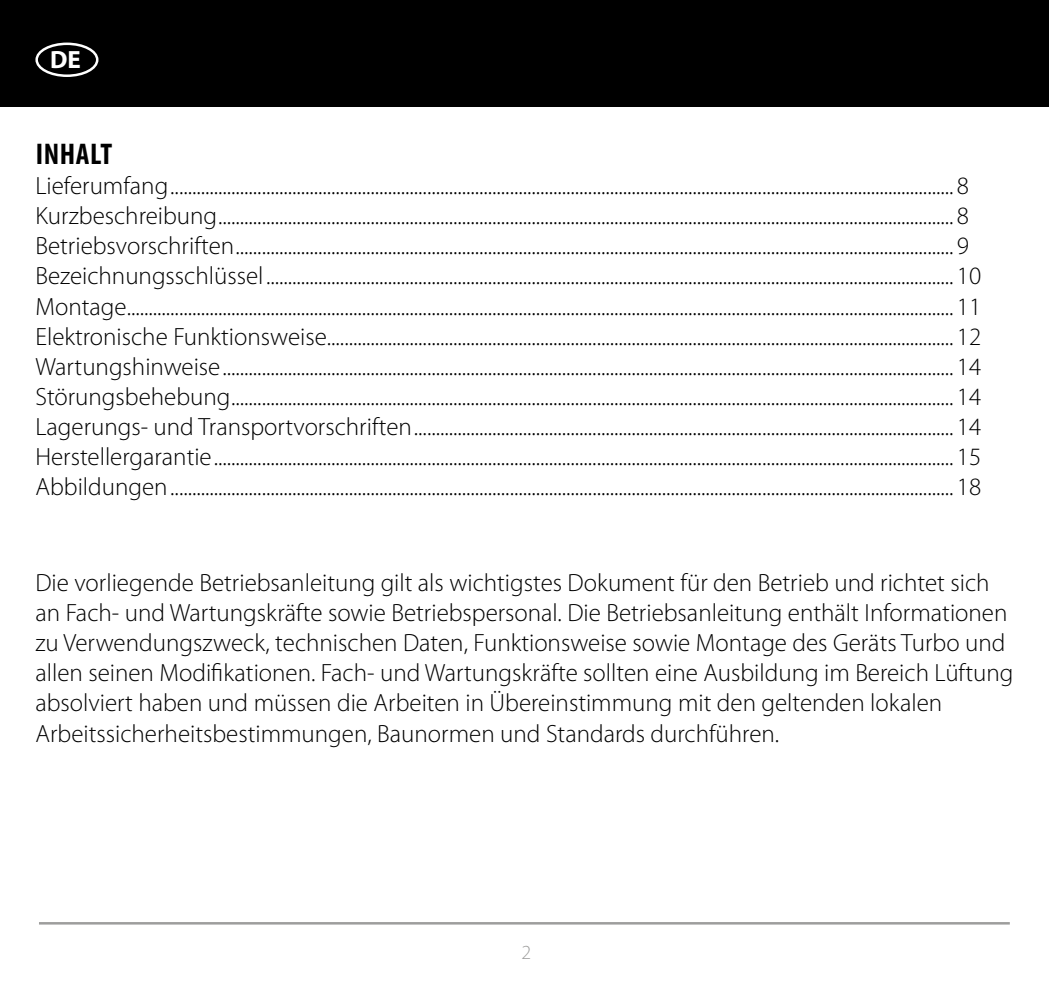
<style>
.page{position:relative;width:1049px;height:993px;background:#fff}
.page>*{position:absolute;margin:0;border:0;box-sizing:border-box;transform-origin:0 0}
.t1{font:700 condensed 30px "Myriad Pro";letter-spacing:.02em;color:#000}
.t2{font:300 25px/30px "Myriad Pro";color:#000}
.t3{font:700 25px "Myriad Pro";color:#fff}
.t4{font:300 20px "Myriad Pro";color:#9d9d9c}
</style>
<div class="page">
<hr style="left:39px;top:921px;width:971px;height:3px;background:#9d9d9c">
<div style="left:0;top:0;width:1049px;height:106px;background:#000"></div>
<div style="left:35px;top:43px;width:63px;height:34px;border:2px solid #fff;border-radius:50%"></div>
<p class="t3" style="left:50px;top:43px;width:32px">DE</p>
<p class="t1" style="left:36px;top:135px;width:78px">INHALT</p>
<p class="t2" style="left:35px;top:171px;width:947px">Lieferumfang.................................................................................................................................................................................... 8<br>Kurzbeschreibung......................................................................................................................................................................... 8<br>Betriebsvorschriften..................................................................................................................................................................... 9<br>Bezeichnungsschlüssel.............................................................................................................................................................. 10<br>Montage.............................................................................................................................................................................................. 11<br>Elektronische Funktionsweise................................................................................................................................................ 12<br>Wartungshinweise........................................................................................................................................................................ 14<br>Störungsbehebung...................................................................................................................................................................... 14<br>Lagerungs- und Transportvorschriften............................................................................................................................ 14<br>Herstellergarantie.......................................................................................................................................................................... 15<br>Abbildungen.................................................................................................................................................................................... 18</p>
<p class="t2" style="left:35px;top:568px;width:979px">Die vorliegende Betriebsanleitung gilt als wichtigstes Dokument für den Betrieb und richtet sich an Fach- und Wartungskräfte sowie Betriebspersonal. Die Betriebsanleitung enthält Informationen zu Verwendungszweck, technischen Daten, Funktionsweise sowie Montage des Geräts Turbo und allen seinen Modifikationen. Fach- und Wartungskräfte sollten eine Ausbildung im Bereich Lüftung absolviert haben und müssen die Arbeiten in Übereinstimmung mit den geltenden lokalen Arbeitssicherheitsbestimmungen, Baunormen und Standards durchführen.</p>
<p class="t4" style="left:521px;top:940px;width:11px">2</p>
</div>
